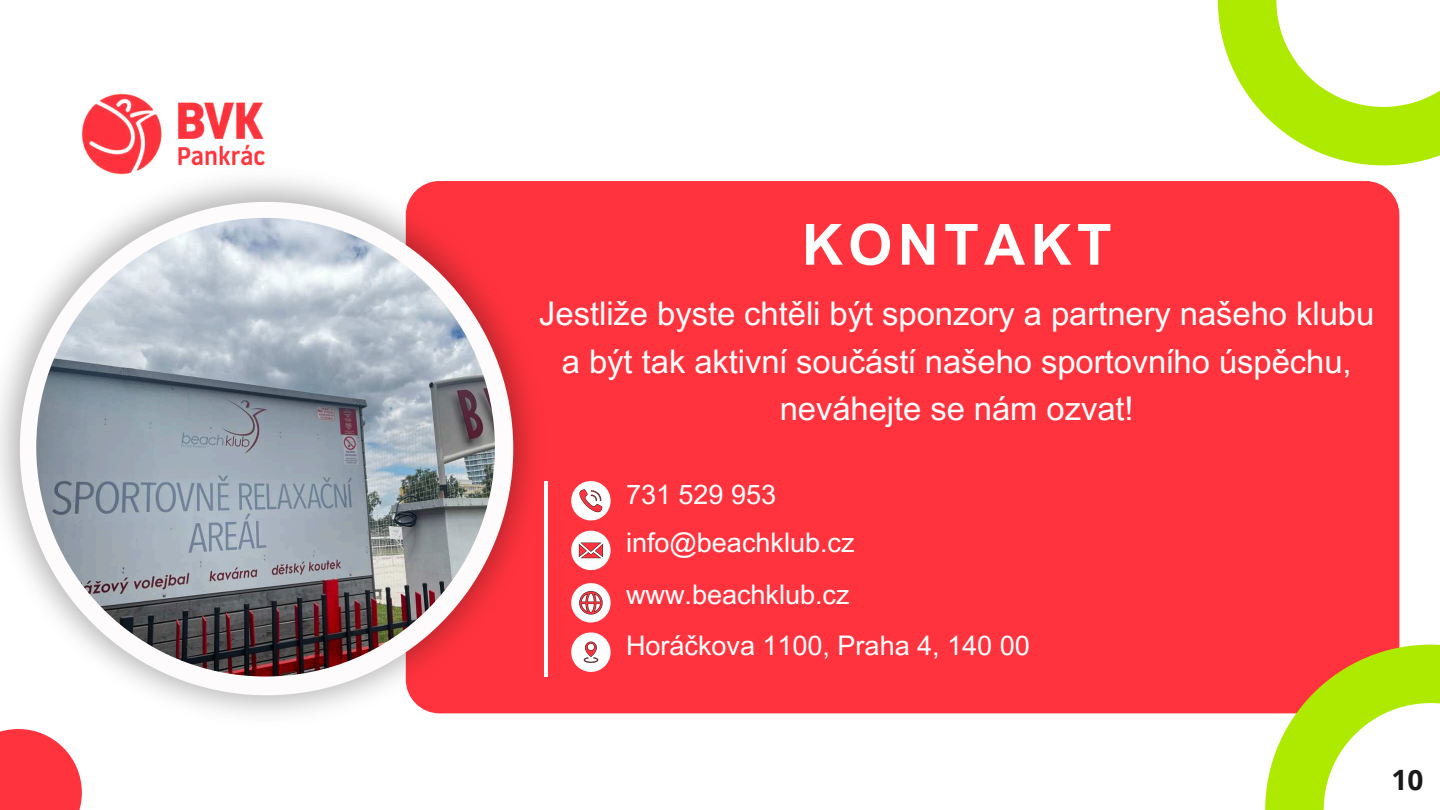
<style>
.page{position:relative;width:1440px;height:810px;background:#fff}
.page>*{position:absolute;margin:0;border:0;box-sizing:border-box;transform-origin:0 0}
.t1{font:700 56.8px "Arial MT Pro";letter-spacing:.095em;color:#fff}
.t2{font:32.7px/47.2px "Arial MT Pro";color:#fff;text-align:center}
.t3{font:700 28px "Open Sans";color:#191919}
.t4{font:27px "Arial MT Pro";color:#fff}
</style>
<div class="page">
<div style="left:406px;top:181px;width:993px;height:532px;background:#ff333d;border-radius:34px"></div>
<img style="left:0;top:179px;width:547px;height:535px">
<svg style="left:20px;top:202px;width:493px;height:493px"></svg>
<svg style="left:44px;top:225px;width:450px;height:450px"></svg>
<img style="left:36px;top:218px;width:459px;height:459px;border-radius:50%">
<hr style="left:544px;top:481px;width:3px;height:196px;background:#fff">
<svg style="left:1265px;top:645px;width:175px;height:165px"></svg>
<svg style="left:1218px;top:0;width:222px;height:165px"></svg>
<div style="left:0;top:729px;width:82px;height:81px;background:#ff333d"></div>
<svg style="left:571px;top:632px;width:40px;height:40px"></svg>
<svg style="left:571px;top:531px;width:40px;height:39px"></svg>
<svg style="left:571px;top:583px;width:40px;height:40px"></svg>
<svg style="left:571px;top:481px;width:40px;height:39px"></svg>
<img style="left:81px;top:93px;width:185px;height:95px">
<h1 class="t1" style="left:802px;top:211px;width:311px">KONTAKT</h1>
<p class="t2" style="left:539px;top:292px;width:837px">Jestliže byste chtěli být sponzory a partnery našeho klubu a být tak aktivní součástí našeho sportovního úspěchu, neváhejte se nám ozvat!</p>
<p class="t4" style="left:626px;top:479px;width:152px">731 529 953</p>
<p class="t4" style="left:626px;top:527px;width:230px">info@beachklub.cz</p>
<p class="t4" style="left:626px;top:579px;width:225px">www.beachklub.cz</p>
<p class="t4" style="left:626px;top:630px;width:405px">Horáčkova 1100, Praha 4, 140 00</p>
<p class="t3" style="left:1391px;top:760px;width:33px">10</p>
</div>
